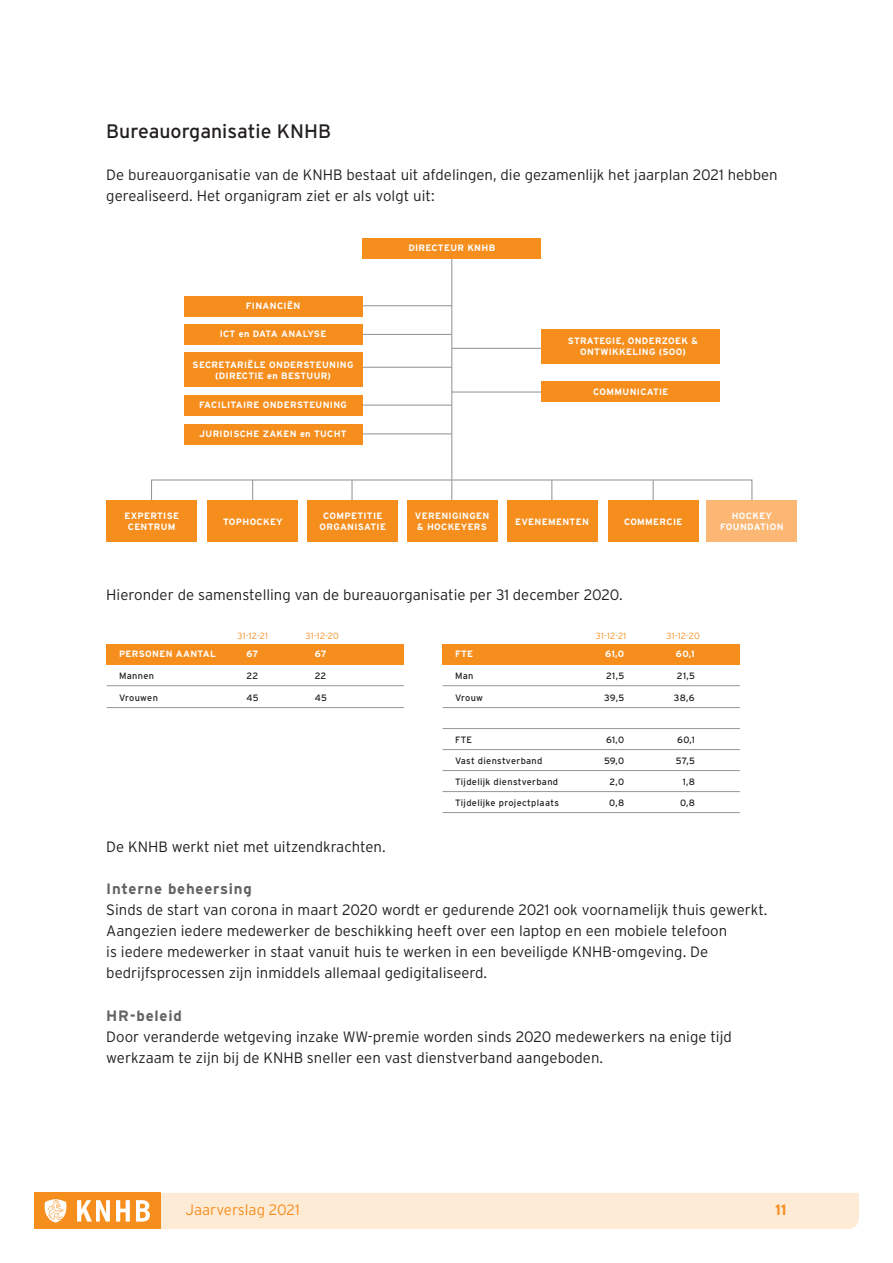
<style>
.page{position:relative;width:893px;height:1263px;background:#fff}
.page>*{position:absolute;margin:0;border:0;box-sizing:border-box;transform-origin:0 0}
.t1{font:19.5px "Interstate";color:#231f20}
.t2{font:300 15px/21px "Interstate";color:#231f20}
.t3{font:700 15px "Interstate";letter-spacing:.05em;color:#636366}
.t4{font:300 15px "Interstate";color:#f68e1e}
.t5{font:700 15px "Interstate";color:#f68e1e}
.t6{font:700 9.15px/11.1px "Interstate";letter-spacing:.035em;color:#fff;text-align:center}
.t7{font:9.15px "Interstate";letter-spacing:.035em;color:#231f20}
.t8{font:300 9px "Interstate";letter-spacing:.03em;color:#f68e1e}
</style>
<div class="page">
<svg style="left:34px;top:1193px;width:825px;height:36px;background:#fde1c2"></svg>
<hr style="left:451px;top:244px;width:1px;height:236px;background:#939598">
<div style="left:151px;top:479px;width:601px;height:51px;border:1px solid #939598"></div>
<hr style="left:252px;top:480px;width:1px;height:49px;background:#939598">
<hr style="left:351px;top:480px;width:2px;height:49px;background:#939598">
<hr style="left:451px;top:480px;width:1px;height:49px;background:#939598">
<hr style="left:551px;top:480px;width:1px;height:49px;background:#939598">
<hr style="left:653px;top:480px;width:1px;height:49px;background:#939598">
<hr style="left:325px;top:305px;width:127px;height:1px;background:#939598">
<hr style="left:325px;top:334px;width:127px;height:1px;background:#939598">
<hr style="left:452px;top:348px;width:127px;height:1px;background:#939598">
<hr style="left:452px;top:391px;width:127px;height:1px;background:#939598">
<hr style="left:325px;top:367px;width:127px;height:1px;background:#939598">
<hr style="left:325px;top:405px;width:127px;height:1px;background:#939598">
<hr style="left:325px;top:433px;width:127px;height:1px;background:#939598">
<div style="left:362px;top:238px;width:179px;height:21px;background:#f68e1e"></div>
<div style="left:541px;top:329px;width:179px;height:34px;background:#f68e1e"></div>
<div style="left:184px;top:296px;width:178px;height:20px;background:#f68e1e"></div>
<div style="left:184px;top:324px;width:178px;height:21px;background:#f68e1e"></div>
<div style="left:184px;top:353px;width:178px;height:34px;background:#f68e1e"></div>
<div style="left:184px;top:395px;width:178px;height:21px;background:#f68e1e"></div>
<div style="left:184px;top:424px;width:178px;height:20px;background:#f68e1e"></div>
<div style="left:106px;top:501px;width:91px;height:41px;background:#f68e1e"></div>
<div style="left:208px;top:501px;width:90px;height:41px;background:#f68e1e"></div>
<div style="left:307px;top:501px;width:91px;height:41px;background:#f68e1e"></div>
<div style="left:407px;top:501px;width:91px;height:41px;background:#f68e1e"></div>
<div style="left:507px;top:501px;width:90px;height:41px;background:#f68e1e"></div>
<div style="left:608px;top:501px;width:91px;height:41px;background:#f68e1e"></div>
<div style="left:706px;top:501px;width:91px;height:41px;background:#fbb773"></div>
<div style="left:541px;top:381px;width:179px;height:21px;background:#f68e1e"></div>
<div style="left:106px;top:644px;width:298px;height:20px;background:#f68e1e"></div>
<div style="left:442px;top:644px;width:297px;height:20px;background:#f68e1e"></div>
<hr style="left:107px;top:685px;width:297px;height:1px;background:#939598">
<hr style="left:443px;top:685px;width:297px;height:1px;background:#939598">
<hr style="left:107px;top:707px;width:297px;height:1px;background:#939598">
<hr style="left:443px;top:707px;width:297px;height:1px;background:#939598">
<hr style="left:443px;top:728px;width:297px;height:1px;background:#939598">
<hr style="left:443px;top:749px;width:297px;height:1px;background:#939598">
<hr style="left:443px;top:770px;width:297px;height:1px;background:#939598">
<hr style="left:443px;top:791px;width:297px;height:1px;background:#939598">
<hr style="left:443px;top:812px;width:297px;height:1px;background:#939598">
<p class="t1" style="left:106px;top:119px;width:226px">Bureauorganisatie KNHB</p>
<p class="t2" style="left:106px;top:164px;width:673px">De bureauorganisatie van de KNHB bestaat uit afdelingen, die gezamenlijk het jaarplan 2021 hebben gerealiseerd. Het organigram ziet er als volgt uit:</p>
<p class="t6" style="left:246px;top:300px;width:56px">FINANCIËN</p>
<p class="t6" style="left:220px;top:329px;width:108px">ICT en DATA ANALYSE</p>
<p class="t6" style="left:193px;top:359px;width:162px">SECRETARIËLE ONDERSTEUNING</p>
<p class="t6" style="left:215px;top:370px;width:117px">(DIRECTIE en BESTUUR)</p>
<p class="t6" style="left:199px;top:399px;width:149px">FACILITAIRE ONDERSTEUNING</p>
<p class="t6" style="left:199px;top:428px;width:149px">JURIDISCHE ZAKEN en TUCHT</p>
<p class="t6" style="left:408px;top:242px;width:88px">DIRECTEUR KNHB</p>
<p class="t6" style="left:568px;top:335px;width:132px">STRATEGIE, ONDERZOEK &amp;<br>ONTWIKKELING (SOO)</p>
<p class="t6" style="left:593px;top:386px;width:77px">COMMUNICATIE</p>
<p class="t6" style="left:124px;top:510px;width:56px">EXPERTISE</p>
<p class="t6" style="left:128px;top:521px;width:49px">CENTRUM</p>
<p class="t6" style="left:223px;top:516px;width:61px">TOPHOCKEY</p>
<p class="t6" style="left:323px;top:510px;width:61px">COMPETITIE</p>
<p class="t6" style="left:320px;top:521px;width:68px">ORGANISATIE</p>
<p class="t6" style="left:415px;top:510px;width:76px">VERENIGINGEN</p>
<p class="t6" style="left:417px;top:521px;width:71px">&amp; HOCKEYERS</p>
<p class="t6" style="left:515px;top:516px;width:75px">EVENEMENTEN</p>
<p class="t6" style="left:624px;top:516px;width:60px">COMMERCIE</p>
<p class="t6" style="left:732px;top:510px;width:42px">HOCKEY</p>
<p class="t6" style="left:720px;top:521px;width:65px">FOUNDATION</p>
<p class="t2" style="left:106px;top:584px;width:518px">Hieronder de samenstelling van de bureauorganisatie per 31 december 2020.</p>
<p class="t8" style="left:237px;top:630px;width:32px">31-12-21</p>
<p class="t8" style="left:306px;top:630px;width:35px">31-12-20</p>
<p class="t8" style="left:596px;top:630px;width:32px">31-12-21</p>
<p class="t8" style="left:666px;top:630px;width:35px">31-12-20</p>
<p class="t6" style="left:119px;top:648px;width:98px">PERSONEN AANTAL</p>
<p class="t6" style="left:247px;top:648px;width:13px">67</p>
<p class="t6" style="left:315px;top:648px;width:13px">67</p>
<p class="t7" style="left:119px;top:670px;width:36px">Mannen</p>
<p class="t7" style="left:247px;top:670px;width:13px">22</p>
<p class="t7" style="left:315px;top:670px;width:13px">22</p>
<p class="t7" style="left:119px;top:692px;width:40px">Vrouwen</p>
<p class="t7" style="left:247px;top:692px;width:14px">45</p>
<p class="t7" style="left:315px;top:692px;width:14px">45</p>
<p class="t6" style="left:455px;top:648px;width:20px">FTE</p>
<p class="t6" style="left:605px;top:648px;width:21px">61,0</p>
<p class="t6" style="left:676px;top:648px;width:20px">60,1</p>
<p class="t7" style="left:455px;top:670px;width:20px">Man</p>
<p class="t7" style="left:606px;top:670px;width:20px">21,5</p>
<p class="t7" style="left:677px;top:670px;width:20px">21,5</p>
<p class="t7" style="left:455px;top:692px;width:30px">Vrouw</p>
<p class="t7" style="left:604px;top:692px;width:21px">39,5</p>
<p class="t7" style="left:674px;top:692px;width:22px">38,6</p>
<p class="t7" style="left:455px;top:734px;width:19px">FTE</p>
<p class="t7" style="left:606px;top:734px;width:20px">61,0</p>
<p class="t7" style="left:677px;top:734px;width:19px">60,1</p>
<p class="t7" style="left:455px;top:755px;width:89px">Vast dienstverband</p>
<p class="t7" style="left:604px;top:755px;width:22px">59,0</p>
<p class="t7" style="left:676px;top:755px;width:21px">57,5</p>
<p class="t7" style="left:455px;top:776px;width:105px">Tijdelijk dienstverband</p>
<p class="t7" style="left:609px;top:776px;width:16px">2,0</p>
<p class="t7" style="left:683px;top:776px;width:14px">1,8</p>
<p class="t7" style="left:455px;top:797px;width:105px">Tijdelijke projectplaats</p>
<p class="t7" style="left:609px;top:797px;width:16px">0,8</p>
<p class="t7" style="left:680px;top:797px;width:16px">0,8</p>
<p class="t2" style="left:106px;top:836px;width:281px">De KNHB werkt niet met uitzendkrachten.</p>
<p class="t3" style="left:106px;top:880px;width:147px">Interne beheersing</p>
<p class="t2" style="left:106px;top:899px;width:663px">Sinds de start van corona in maart 2020 wordt er gedurende 2021 ook voornamelijk thuis gewerkt.<br>Aangezien iedere medewerker de beschikking heeft over een laptop en een mobiele telefoon<br>is iedere medewerker in staat vanuit huis te werken in een beveiligde KNHB-omgeving. De bedrijfsprocessen zijn inmiddels allemaal gedigitaliseerd.</p>
<p class="t3" style="left:106px;top:1006px;width:77px">HR-beleid</p>
<p class="t2" style="left:106px;top:1026px;width:627px">Door veranderde wetgeving inzake WW-premie worden sinds 2020 medewerkers na enige tijd werkzaam te zijn bij de KNHB sneller een vast dienstverband aangeboden.</p>
<p class="t4" style="left:185px;top:1201px;width:116px">Jaarverslag 2021</p>
<p class="t5" style="left:775px;top:1201px;width:13px">11</p>
</div>
